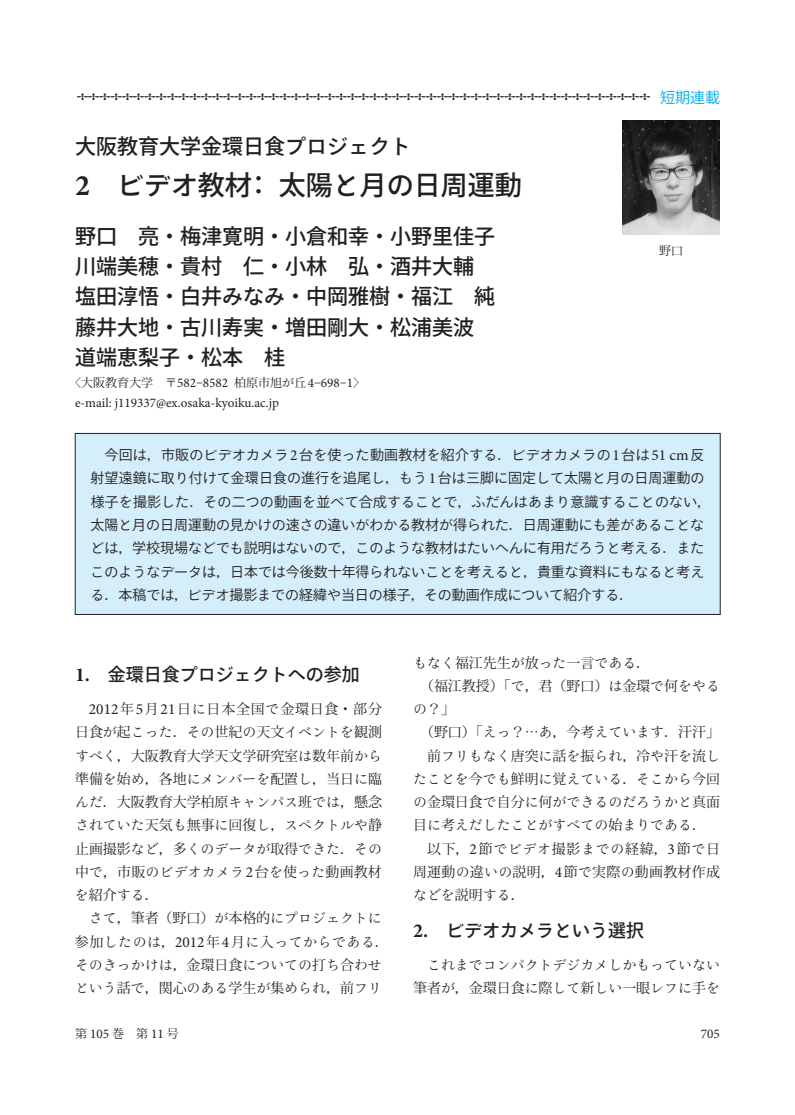
<style>
.page{position:relative;width:795px;height:1115px;background:#fff}
.page>*{position:absolute;margin:0;border:0;box-sizing:border-box;transform-origin:0 0}
.t1{font:500 27px "Koz Go Pro";color:#231f20}
.t2{font:500 21px/30.3px "Koz Go Pro";color:#231f20}
.t3{font:500 18px "Ryo Gothic Plus N";color:#231f20}
.t4{font:13.95px/23.2px "Ryo Text Plus N";color:#231f20;text-align:justify}
.t5{font:13.95px/23.2px "Ryo Gothic Plus N";color:#231f20}
.t6{font:13.95px/23.2px "Koz Min Pro";color:#231f20;text-align:justify}
.t7{font:13.95px "Koz Go Pro";letter-spacing:.005em;color:#231f20}
.t8{font:13.95px/23.2px "Koz Min Pro";letter-spacing:.02em;color:#231f20;text-align:right}
.t9{font:13.95px "Koz Min Pro";letter-spacing:.055em;color:#231f20}
.t10{font:13.2px/19.5px "Minion Pro";color:#231f20}
.t11{font:12px "Koz Min Pro";color:#231f20}
.t12{font:9px "MS Mincho";color:#231f20;scale:1.67 1}
.s1{font-family:"Koz Go Pro";font-size:15px;color:#00aeef}
.s2{font-family:"Ryo Gothic Plus N"}
.s3{font-family:"Minion Pro";font-weight:700;font-size:29.7px}
.s4{font-family:"Koz Min Pro";font-size:12px}
.s5{font-family:"Ryo Text Plus N";font-size:12px}
.s6{font-family:"Koz Go Pro"}
.s7{font-family:"Koz Min Pro"}
.s8{font-family:"Minion Pro";font-size:15.3px}
.s9{font-family:"Minion Pro";font-weight:700;font-size:19.8px}
.s10{font-family:"Ryo Text Plus N"}
</style>
<div class="page">
<div style="left:75px;top:433px;width:645px;height:181px;background:#d4effb;border:1px solid #231f20"></div>
<img style="left:622px;top:120px;width:98px;height:115px">
<p class="t12" style="left:75px;top:93px;width:388px">✢✢✢✢✢✢✢✢✢✢✢✢✢✢✢✢✢✢✢✢✢✢✢✢✢✢✢✢✢✢✢✢✢✢✢✢✢✢✢✢✢✢✢✢✢✢✢✢✢✢✢✢✢<span class="s1">短</span>✢<span class="s1">期</span>✢<span class="s1">連</span>✢✢<span class="s1">載</span></p>
<h2 class="t2" style="left:75px;top:132px;width:337px">大阪教育大学金環日食<span class="s2">プロジェクト</span></h2>
<h1 class="t1" style="left:75px;top:168px;width:448px"><span class="s3">2</span> <span class="s2">ビデオ</span>教材：太陽<span class="s2">と</span>月<span class="s2">の</span>日周運動</h1>
<h2 class="t2" style="left:75px;top:222px;width:421px">野口 亮・梅津寛明・小倉和幸・小野里佳子川端美穂・貴村 仁・小林 弘・酒井大輔塩田淳悟・白井<span class="s2">みなみ</span>・中岡雅樹・福江 純藤井大地・古川寿実・増田剛大・松浦美波道端恵梨子・松本 桂</h2>
<p class="t10" style="left:75px;top:373px;width:292px;text-indent:-6px"><span class="s4">〈大阪教育大学 〒</span>582–8582 <span class="s4">柏原市旭</span><span class="s5">が</span><span class="s4">丘</span>4–698–1<span class="s4">〉</span>e-mail: j119337@ex.osaka-kyoiku.ac.jp</p>
<p class="t5" style="left:105px;top:444px;width:601px"><span class="s6">今回</span>は<span class="s7">，</span><span class="s6">市販</span>のビデオカメラ<span class="s8">2</span><span class="s6">台</span>を<span class="s6">使</span>った<span class="s6">動画教材</span>を<span class="s6">紹介</span>する<span class="s7">．</span>ビデオカメラの<span class="s8">1</span><span class="s6">台</span>は<span class="s8">51 cm</span><span class="s6">反</span></p>
<p class="t7" style="left:91px;top:469px;width:615px">射望遠鏡<span class="s2">に</span>取<span class="s2">り</span>付<span class="s2">けて</span>金環日食<span class="s2">の</span>進行<span class="s2">を</span>追尾<span class="s2">し</span><span class="s7">，</span><span class="s2">もう</span><span class="s8">1</span>台<span class="s2">は</span>三脚<span class="s2">に</span>固定<span class="s2">して</span>太陽<span class="s2">と</span>月<span class="s2">の</span>日周運動<span class="s2">の</span></p>
<p class="t5" style="left:90px;top:490px;width:622px"><span class="s6">様子</span>を<span class="s6">撮影</span>した<span class="s7">．</span>その<span class="s6">二</span>つの<span class="s6">動画</span>を<span class="s6">並</span>べて<span class="s6">合成</span>することで<span class="s7">，</span>ふだんはあまり<span class="s6">意識</span>することのない<span class="s7">，</span><span class="s6">太陽</span>と<span class="s6">月</span>の<span class="s6">日周運動</span>の<span class="s6">見</span>かけの<span class="s6">速</span>さの<span class="s6">違</span>いがわかる<span class="s6">教材</span>が<span class="s6">得</span>られた<span class="s7">．</span><span class="s6">日周運動</span>にも<span class="s6">差</span>があることなどは<span class="s7">，</span><span class="s6">学校現場</span>などでも<span class="s6">説明</span>はないので<span class="s7">，</span>このような<span class="s6">教材</span>はたいへんに<span class="s6">有用</span>だろうと<span class="s6">考</span>える<span class="s7">．</span>またこのようなデータは<span class="s7">，</span><span class="s6">日本</span>では<span class="s6">今後数十年得</span>られないことを<span class="s6">考</span>えると<span class="s7">，</span><span class="s6">貴重</span>な<span class="s6">資料</span>にもなると<span class="s6">考</span>える<span class="s7">．</span><span class="s6">本稿</span>では<span class="s7">，</span>ビデオ<span class="s6">撮影</span>までの<span class="s6">経緯</span>や<span class="s6">当日</span>の<span class="s6">様子</span><span class="s7">，</span>その<span class="s6">動画作成</span>について<span class="s6">紹介</span>する<span class="s7">．</span></p>
<p class="t11" style="left:659px;top:241px;width:25px">野口</p>
<p class="t3" style="left:75px;top:662px;width:286px"><span class="s9">1.</span> <span class="s6">金環日食</span>プロジェクトへの<span class="s6">参加</span></p>
<p class="t9" style="left:89px;top:699px;width:295px"><span class="s8">2012</span>年<span class="s8">5</span>月<span class="s8">21</span>日<span class="s10">に</span>日本全国<span class="s10">で</span>金環日食・部分</p>
<p class="t4" style="left:75px;top:720px;width:308px"><span class="s7">日食</span>が<span class="s7">起</span>こった<span class="s7">．</span>その<span class="s7">世紀</span>の<span class="s7">天文</span>イベントを<span class="s7">観測</span></p>
<p class="t6" style="left:75px;top:743px;width:308px"><span class="s10">すべく</span>，大阪教育大学天文学研究室<span class="s10">は</span>数年前<span class="s10">から</span>準備<span class="s10">を</span>始<span class="s10">め</span>，各地<span class="s10">にメンバーを</span>配置<span class="s10">し</span>，当日<span class="s10">に</span>臨<span class="s10">んだ</span>．大阪教育大学柏原<span class="s10">キャンパス</span>班<span class="s10">では</span>，懸念</p>
<p class="t4" style="left:75px;top:813px;width:309px">されていた<span class="s7">天気</span>も<span class="s7">無事</span>に<span class="s7">回復</span>し<span class="s7">，</span>スペクトルや<span class="s7">静止画撮影</span>など<span class="s7">，多</span>くのデータが<span class="s7">取得</span>できた<span class="s7">．</span>その<span class="s7">中</span>で<span class="s7">，市販</span>のビデオカメラ<span class="s8">2</span><span class="s7">台</span>を<span class="s7">使</span>った<span class="s7">動画教材</span>を<span class="s7">紹介</span>する<span class="s7">．</span></p>
<p class="t4" style="left:75px;top:906px;width:315px;text-align:center">さて<span class="s7">，筆者（野口）</span>が<span class="s7">本格的</span>にプロジェクトに<br><span class="s7">参加</span>したのは<span class="s7">，</span><span class="s8">2012</span><span class="s7">年</span><span class="s8">4</span><span class="s7">月</span>に<span class="s7">入</span>ってからである<span class="s7">．</span>そのきっかけは<span class="s7">，金環日食</span>についての<span class="s7">打</span>ち<span class="s7">合</span>わせという<span class="s7">話</span>で<span class="s7">，関心</span>のある<span class="s7">学生</span>が<span class="s7">集</span>められ<span class="s7">，前</span>フリ</p>
<p class="t4" style="left:413px;top:650px;width:239px">もなく<span class="s7">福江先生</span>が<span class="s7">放</span>った<span class="s7">一言</span>である<span class="s7">．</span></p>
<p class="t6" style="left:420px;top:673px;width:301px">（福江教授）「<span class="s10">で</span>，君（野口）<span class="s10">は</span>金環<span class="s10">で</span>何<span class="s10">をやる</span></p>
<p class="t6" style="left:413px;top:696px;width:43px"><span class="s10">の</span>？」</p>
<p class="t6" style="left:420px;top:720px;width:301px">（野口）「<span class="s10">えっ</span>？…<span class="s10">あ</span>，今考<span class="s10">えています</span>．汗汗」</p>
<p class="t4" style="left:413px;top:743px;width:308px;text-indent:14px"><span class="s7">前</span>フリもなく<span class="s7">唐突</span>に<span class="s7">話</span>を<span class="s7">振</span>られ<span class="s7">，冷</span>や<span class="s7">汗</span>を<span class="s7">流</span>したことを<span class="s7">今</span>でも<span class="s7">鮮明</span>に<span class="s7">覚</span>えている<span class="s7">．</span>そこから<span class="s7">今回</span>の<span class="s7">金環日食</span>で<span class="s7">自分</span>に<span class="s7">何</span>ができるのだろうかと<span class="s7">真面目</span>に<span class="s7">考</span>えだしたことがすべての<span class="s7">始</span>まりである<span class="s7">．</span></p>
<p class="t8" style="left:413px;top:836px;width:308px">以下，<span class="s8">2</span>節<span class="s10">でビデオ</span>撮影<span class="s10">までの</span>経緯，<span class="s8">3</span>節<span class="s10">で</span>日周運動<span class="s10">の</span>違<span class="s10">いの</span>説明，<span class="s8">4</span>節<span class="s10">で</span>実際<span class="s10">の</span>動画教材作成</p>
<p class="t4" style="left:413px;top:883px;width:113px">などを<span class="s7">説明</span>する<span class="s7">．</span></p>
<p class="t3" style="left:413px;top:918px;width:232px"><span class="s9">2.</span> ビデオカメラという<span class="s6">選択</span></p>
<p class="t4" style="left:427px;top:953px;width:294px">これまでコンパクトデジカメしかもっていない</p>
<p class="t6" style="left:413px;top:975px;width:308px">筆者<span class="s10">が</span>，金環日食<span class="s10">に</span>際<span class="s10">して</span>新<span class="s10">しい</span>一眼<span class="s10">レフに</span>手<span class="s10">を</span></p>
<p class="t10" style="left:75px;top:1023px;width:105px"><span class="s4">第</span>105<span class="s4">巻 第</span>11<span class="s4">号</span></p>
<p class="t10" style="left:701px;top:1023px;width:21px">705</p>
</div>
